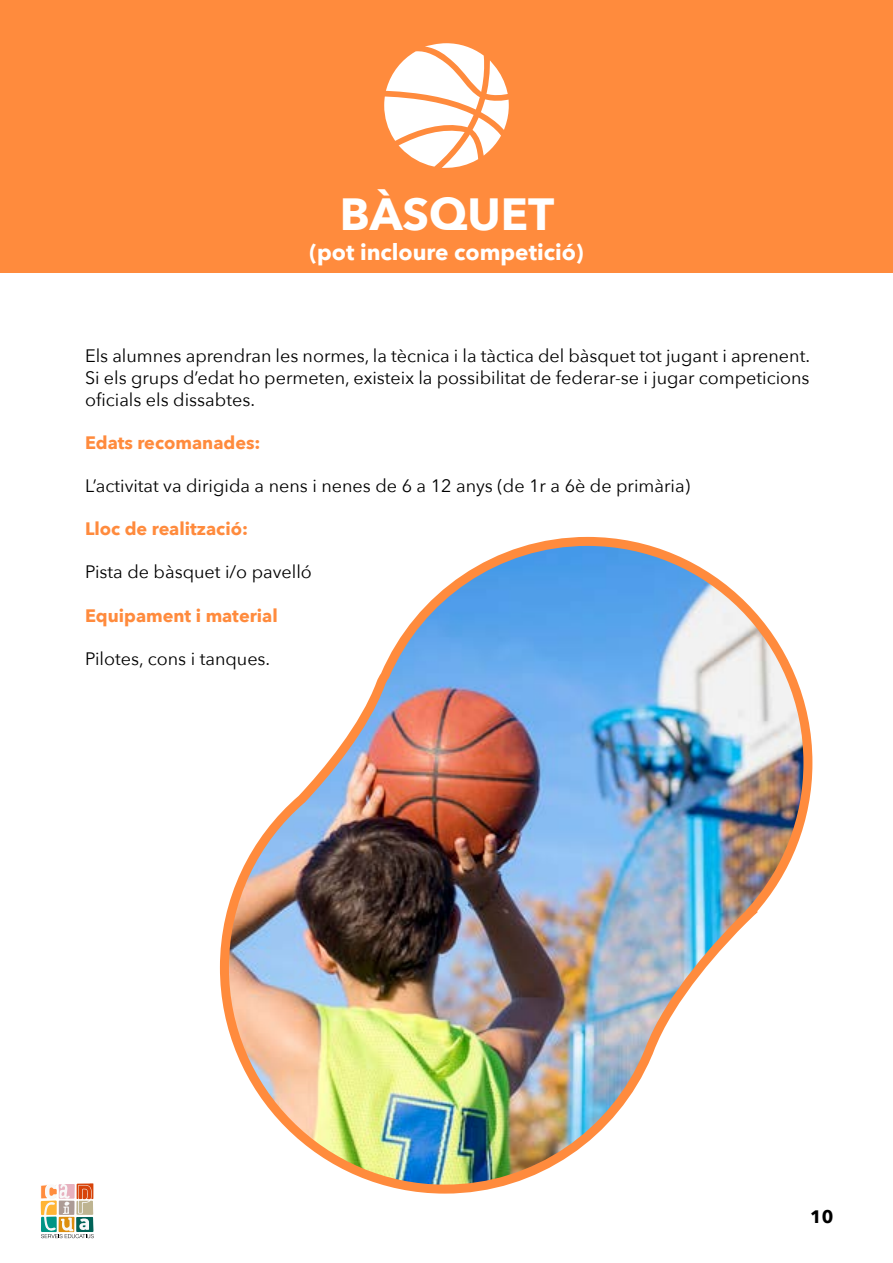
<style>
.page{position:relative;width:893px;height:1263px;background:#fff}
.page>*{position:absolute;margin:0;border:0;box-sizing:border-box;transform-origin:0 0}
.t1{font:700 45px "Avenir Next";color:#fff}
.t2{font:700 22.5px "Avenir Next";color:#fff}
.t3{font:18px/21.6px "Avenir Next";color:#000;text-align:justify}
.t4{font:700 18px "Avenir Next";color:#ff8b3d}
.t5{font:700 18px "Avenir Next";color:#000}
</style>
<div class="page">
<svg style="left:40px;top:1183px;width:54px;height:55px"></svg>
<div style="left:0;top:0;width:893px;height:272px;background:#ff8b3d"></div>
<svg style="left:384px;top:43px;width:125px;height:125px"></svg>
<img style="left:219px;top:536px;width:594px;height:658px">
<h1 class="t1" style="left:340px;top:176px;width:216px">BÀSQUET</h1>
<p class="t2" style="left:309px;top:233px;width:276px">(pot incloure competició)</p>
<p class="t3" style="left:85px;top:345px;width:726px">Els alumnes aprendran les normes, la tècnica i la tàctica del bàsquet tot jugant i aprenent.<br>Si els grups d’edat ho permeten, existeix la possibilitat de federar-se i jugar competicions oficials els dissabtes.</p>
<p class="t4" style="left:85px;top:427px;width:177px">Edats recomanades:</p>
<p class="t3" style="left:85px;top:474px;width:606px">L’activitat va dirigida a nens i nenes de 6 a 12 anys (de 1r a 6è de primària)</p>
<p class="t4" style="left:85px;top:513px;width:164px">Lloc de realització:</p>
<p class="t3" style="left:85px;top:561px;width:228px">Pista de bàsquet i/o pavelló</p>
<p class="t4" style="left:85px;top:600px;width:194px">Equipament i material</p>
<p class="t3" style="left:85px;top:647px;width:187px">Pilotes, cons i tanques.</p>
<p class="t5" style="left:810px;top:1200px;width:25px">10</p>
</div>
